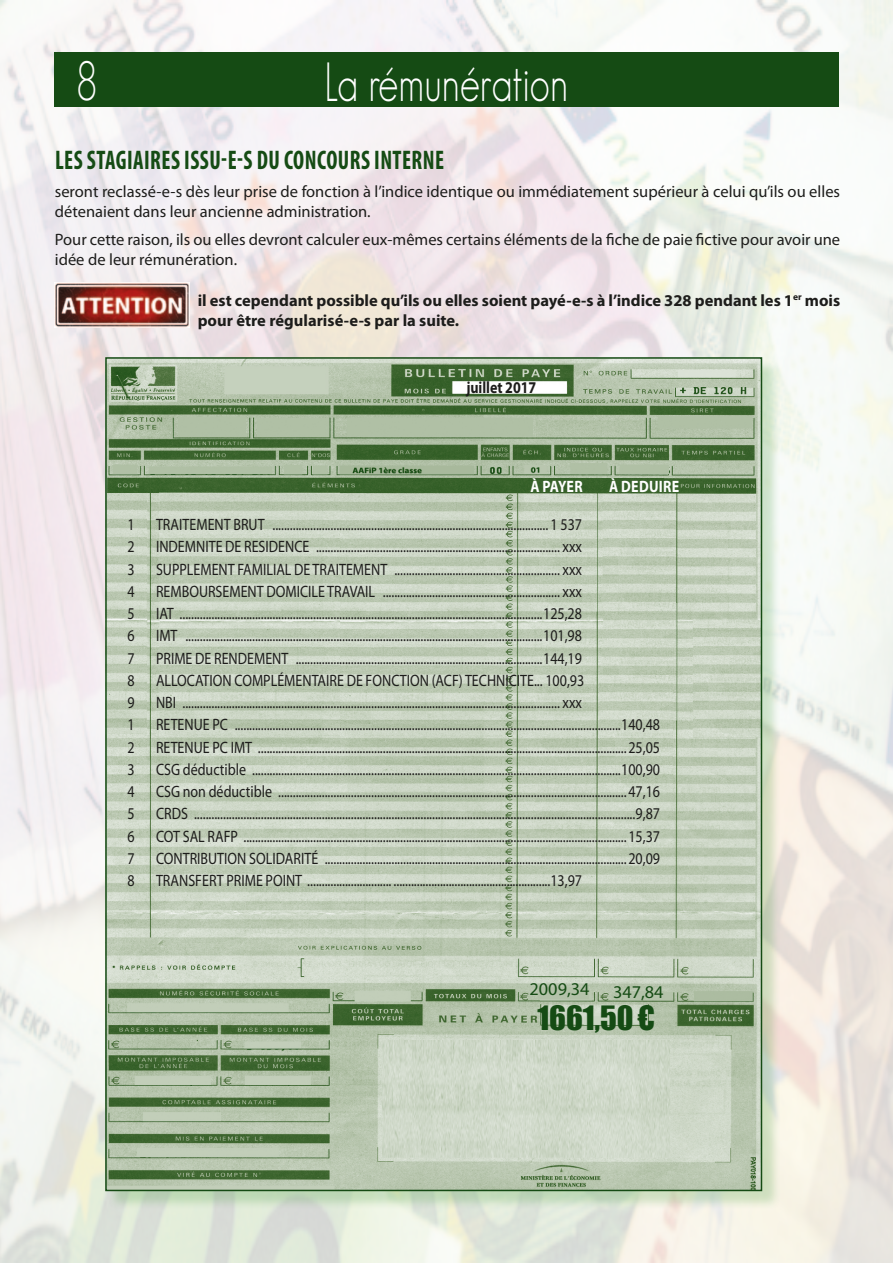
<style>
.page{position:relative;width:893px;height:1263px;background:#fff}
.page>*{position:absolute;margin:0;border:0;box-sizing:border-box;transform-origin:0 0}
.times{font:300 54px "Geosans";color:#fff;scale:.75 1}
.t1{font:30.75px "Impact";color:#154b14}
.Normal_e{font:700 condensed 27px "Myriad Pro";letter-spacing:.02em;color:#154b14;scale:.85 1}
.t2{font:18px "Myriad Pro";color:#154b14}
.Normal_e-2{font:16.5px "Myriad Pro";color:#1d1d1b;scale:.85 1}
.Normal_e-3{font:16.5px/19.8px "Myriad Pro";color:#1d1d1b}
.Normal_e-4{font:700 16.5px/19.8px "Myriad Pro";color:#1d1d1b}
.t3{font:700 16.5px "Myriad Pro";letter-spacing:.02em;color:#fff;scale:.85 1}
.Normal_e-5{font:700 16.5px "Myriad Pro";color:#1d1d1b;scale:.85 1}
</style>
<div class="page">
<img style="left:0;top:0;width:893px;height:1263px">
<div style="left:107px;top:359px;width:674px;height:851px;background:#39922f;opacity:.22"></div>
<img style="left:108px;top:360px;width:651px;height:828px">
<div style="left:54px;top:52px;width:785px;height:54px;background:#154b14"></div>
<img style="left:54px;top:283px;width:135px;height:45px">
<p class="times" style="left:76px;top:51px;width:31px">8</p>
<p class="times" style="left:325px;top:52px;width:326px">La rémunération</p>
<p class="Normal_e" style="left:55px;top:143px;width:459px">LES STAGIAIRES ISSU-E-S DU CONCOURS INTERNE</p>
<p class="Normal_e-3" style="left:55px;top:182px;width:787px">seront reclassé-e-s dès leur prise de fonction à l’indice identique ou immédiatement supérieur à celui qu’ils ou elles détenaient dans leur ancienne administration.</p>
<p class="Normal_e-3" style="left:55px;top:230px;width:787px">Pour cette raison, ils ou elles devront calculer eux-mêmes certains éléments de la fiche de paie fictive pour avoir une idée de leur rémunération.</p>
<p class="Normal_e-4" style="left:198px;top:290px;width:644px">il est cependant possible qu’ils ou elles soient payé-e-s à l’indice 328 pendant les 1<sup>er</sup> mois pour être régularisé-e-s par la suite.</p>
<p class="Normal_e-5" style="left:466px;top:377px;width:84px">juillet 2017</p>
<p class="t3" style="left:530px;top:476px;width:63px">À PAYER</p>
<p class="t3" style="left:609px;top:476px;width:84px">À DEDUIRE</p>
<p class="Normal_e-2" style="left:128px;top:514px;width:10px">1</p>
<p class="Normal_e-2" style="left:156px;top:514px;width:503px">TRAITEMENT BRUT ............................................................................................... 1 537</p>
<p class="Normal_e-2" style="left:128px;top:537px;width:10px">2</p>
<p class="Normal_e-2" style="left:156px;top:537px;width:503px">INDEMNITE DE RESIDENCE .................................................................................... xxx</p>
<p class="Normal_e-2" style="left:128px;top:559px;width:10px">3</p>
<p class="Normal_e-2" style="left:156px;top:559px;width:503px">SUPPLEMENT FAMILIAL DE TRAITEMENT ......................................................... xxx</p>
<p class="Normal_e-2" style="left:128px;top:581px;width:10px">4</p>
<p class="Normal_e-2" style="left:156px;top:581px;width:503px">REMBOURSEMENT DOMICILE TRAVAIL ............................................................. xxx</p>
<p class="Normal_e-2" style="left:128px;top:603px;width:10px">5</p>
<p class="Normal_e-2" style="left:156px;top:603px;width:503px">IAT .............................................................................................................................125,28</p>
<p class="Normal_e-2" style="left:128px;top:626px;width:10px">6</p>
<p class="Normal_e-2" style="left:156px;top:626px;width:503px">IMT ...........................................................................................................................101,98</p>
<p class="Normal_e-2" style="left:128px;top:648px;width:10px">7</p>
<p class="Normal_e-2" style="left:156px;top:648px;width:503px">PRIME DE RENDEMENT .....................................................................................144,19</p>
<p class="Normal_e-2" style="left:128px;top:670px;width:10px">8</p>
<p class="Normal_e-2" style="left:156px;top:670px;width:505px">ALLOCATION COMPLÉMENTAIRE DE FONCTION (ACF) TECHNICITE... 100,93</p>
<p class="Normal_e-2" style="left:128px;top:692px;width:10px">9</p>
<p class="Normal_e-2" style="left:156px;top:692px;width:503px">NBI .................................................................................................................................. xxx</p>
<p class="Normal_e-2" style="left:128px;top:715px;width:10px">1</p>
<p class="Normal_e-2" style="left:156px;top:715px;width:594px">RETENUE PC .....................................................................................................................................140,48</p>
<p class="Normal_e-2" style="left:128px;top:737px;width:10px">2</p>
<p class="Normal_e-2" style="left:156px;top:737px;width:594px">RETENUE PC IMT ...............................................................................................................................25,05</p>
<p class="Normal_e-2" style="left:128px;top:759px;width:10px">3</p>
<p class="Normal_e-2" style="left:156px;top:759px;width:594px">CSG déductible ...............................................................................................................................100,90</p>
<p class="Normal_e-2" style="left:128px;top:781px;width:10px">4</p>
<p class="Normal_e-2" style="left:156px;top:781px;width:594px">CSG non déductible ........................................................................................................................47,16</p>
<p class="Normal_e-2" style="left:128px;top:804px;width:10px">5</p>
<p class="Normal_e-2" style="left:156px;top:804px;width:594px">CRDS ........................................................................................................................................................9,87</p>
<p class="Normal_e-2" style="left:128px;top:826px;width:10px">6</p>
<p class="Normal_e-2" style="left:156px;top:826px;width:594px">COT SAL RAFP ....................................................................................................................................15,37</p>
<p class="Normal_e-2" style="left:128px;top:848px;width:10px">7</p>
<p class="Normal_e-2" style="left:156px;top:848px;width:594px">CONTRIBUTION SOLIDARITÉ ........................................................................................................20,09</p>
<p class="Normal_e-2" style="left:128px;top:870px;width:10px">8</p>
<p class="Normal_e-2" style="left:156px;top:870px;width:503px">TRANSFERT PRIME POINT ............................. ......................................................13,97</p>
<p class="t2" style="left:530px;top:978px;width:61px">2009,34</p>
<p class="t2" style="left:613px;top:981px;width:52px">347,84</p>
<p class="t1" style="left:537px;top:994px;width:119px">1661,50 €</p>
</div>
